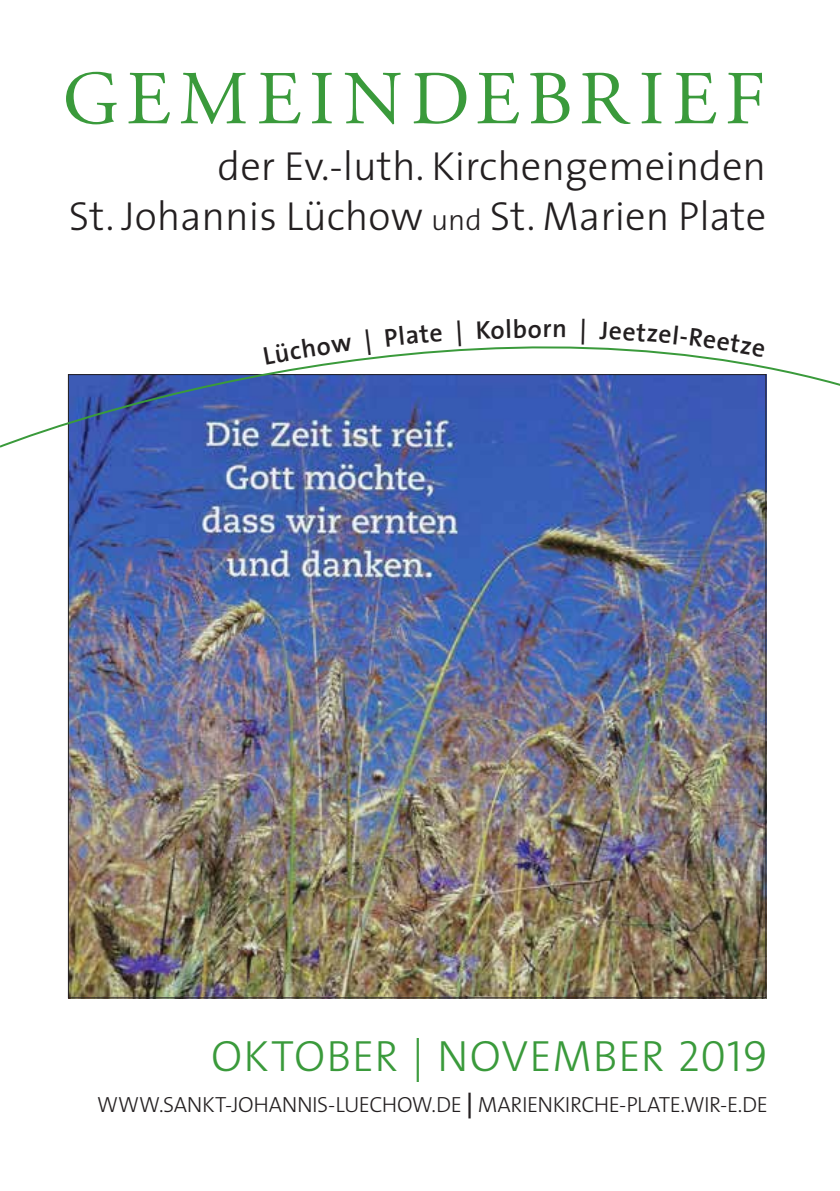
<style>
.page{position:relative;width:840px;height:1191px;background:#fff}
.page>*{position:absolute;margin:0;border:0;box-sizing:border-box;transform-origin:0 0}
.t1{font:76px "Adobe Garamond Pro";letter-spacing:.1em;color:#3a9a3b}
.t2{font:300 44px "The Sans";letter-spacing:.025em;color:#3a9a3b}
.t3{font:300 40.8px/49.2px "The Sans";color:#231f20;text-align:right}
.t4{font:600 25.8px "The Sans";color:#231f20}
.t5{font:300 22px "The Sans";letter-spacing:-.02em;color:#231f20}
.s1{font-size:29.6px}
.s2{font-family:"The Sans Light Caps";font-weight:400}
.s3{font-weight:600;font-size:25.8px}
</style>
<div class="page">
<img style="left:70px;top:449px;width:693px;height:547px">
<svg style="left:0;top:346px;width:839px;height:103px"></svg>
<svg style="left:263px;top:346px;width:89px;height:18px"></svg>
<svg style="left:365px;top:346px;width:5px;height:9px"></svg>
<svg style="left:457px;top:346px;width:69px;height:1px"></svg>
<svg style="left:599px;top:346px;width:165px;height:11px"></svg>
<h1 class="t1" style="left:62px;top:53px;width:704px">GEMEINDEBRIEF</h1>
<p class="t3" style="left:69px;top:141px;width:698px">der Ev.-luth. Kirchengemeinden<br>St. Johannis Lüchow <span class="s1">und</span> St. Marien Plate</p>
<p class="t4" style="left:527px;top:307px;width:25px">or</p>
<p class="t2" style="left:211px;top:1019px;width:558px">OKTOBER | NOVEMBER <span class="s2">2019</span></p>
<p class="t5" style="left:97px;top:1086px;width:672px">WWW.SANKT-JOHANNIS-LUECHOW.DE <span class="s3">|</span> MARIENKIRCHE-PLATE.WIR-E.DE</p>
</div>
